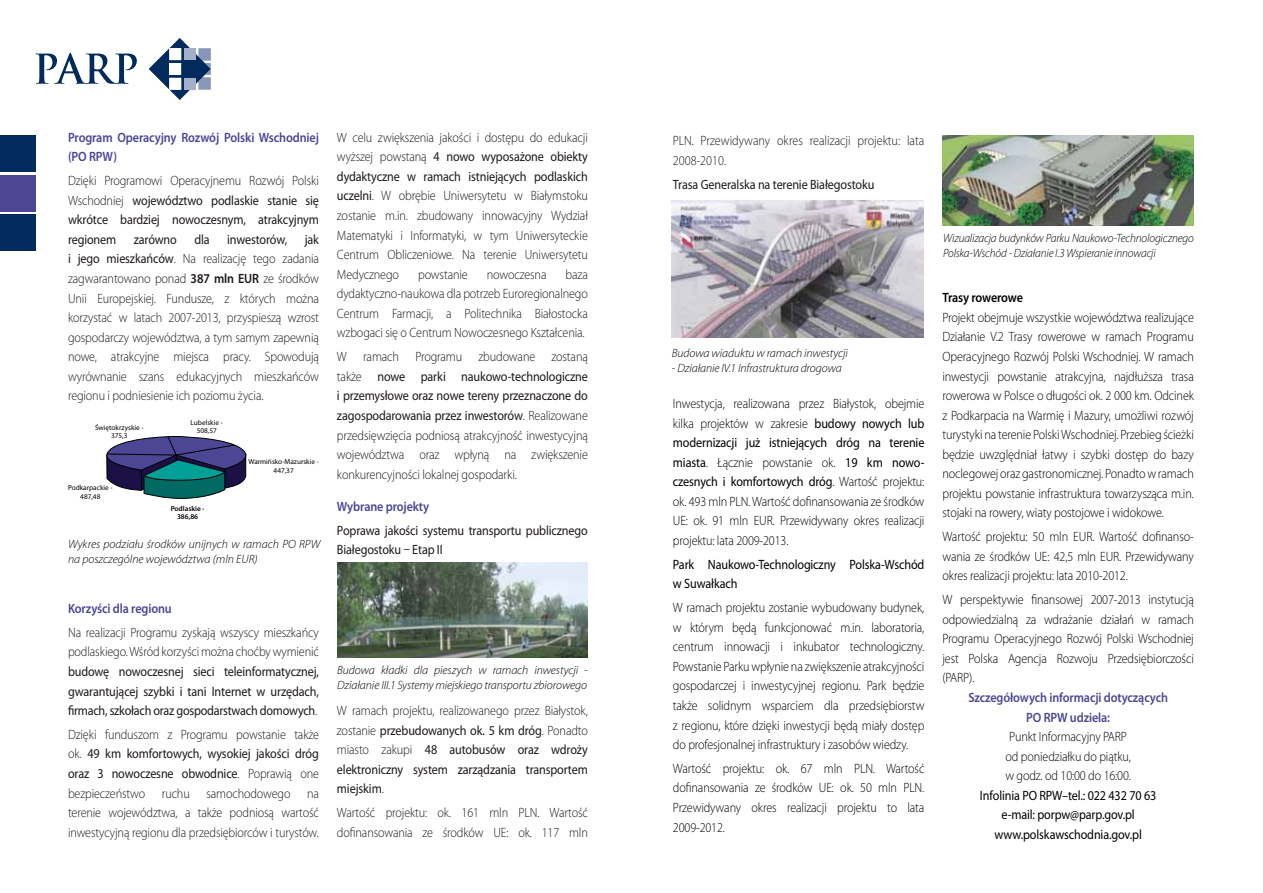
<style>
.page{position:relative;width:1263px;height:893px;background:#fff}
.page>*{position:absolute;margin:0;border:0;box-sizing:border-box;transform-origin:0 0}
.t1{font:300 13.5px/19.5px "Myriad Pro";letter-spacing:-.01em;color:#000;text-align:justify;scale:.9 1}
.t2{font:300 13.5px/19.5px "Myriad Pro";letter-spacing:-.01em;color:#1e1819;text-align:justify;scale:.9 1}
.t3{font:13.5px/19.5px "Myriad Pro";letter-spacing:-.01em;color:#1e1819;text-align:justify;scale:.9 1}
.t4{font:13.5px/19.5px "Myriad Pro";letter-spacing:-.01em;color:#000;scale:.9 1}
.t5{font:600 13.5px/19.5px "Myriad Pro";letter-spacing:-.01em;color:#4a4498;scale:.9 1}
.t6{font:600 13.5px/19.5px "Myriad Pro";letter-spacing:-.01em;color:#4b4794;text-align:center;scale:.9 1}
.t7{font:600 13.5px "Myriad Pro";letter-spacing:-.02em;color:#000;scale:.9 1}
.t8{font:italic 300 12px/15px "Myriad Pro";letter-spacing:-.01em;color:#000}
.t9{font:italic 300 12px/15px "Myriad Pro";letter-spacing:-.01em;color:#000;scale:.95 1}
.t10{font:7.2px/8.7px "Myriad Pro";color:#000;text-align:center}
.t11{font:600 7.2px/8.7px "Myriad Pro";color:#000;text-align:center}
.s1{font-weight:300}
.s2{font-weight:400}
.s3{font-weight:600}
</style>
<div class="page">
<div style="left:0;top:135px;width:36px;height:36px;background:#002b5c"></div>
<div style="left:0;top:175px;width:36px;height:36px;background:#4b4794"></div>
<div style="left:0;top:215px;width:36px;height:36px;background:#002b5c"></div>
<svg style="left:149px;top:38px;width:62px;height:62px"></svg>
<svg style="left:35px;top:53px;width:102px;height:31px"></svg>
<img style="left:337px;top:562px;width:251px;height:96px">
<img style="left:672px;top:200px;width:251px;height:138px">
<img style="left:943px;top:135px;width:251px;height:90px">
<svg style="left:106px;top:436px;width:141px;height:63px"></svg>
<p class="t5" style="left:68px;top:127px;width:280px">Program Operacyjny Rozwój Polski Wschodniej (PO RPW)</p>
<p class="t3" style="left:68px;top:171px;width:280px"><span class="s1">Dzięki Programowi Operacyjnemu Rozwój Polski Wschodniej</span> województwo podlaskie stanie się wkrótce bardziej nowoczesnym, atrakcyjnym regionem</p>
<p class="t2" style="left:68px;top:229px;width:280px;text-indent:237px"><span class="s2">jak i jego mieszkańców</span>. Na realizację tego zadania zagwarantowano ponad <span class="s3">387 mln EUR</span> ze środków Unii Europejskiej. Fundusze, z których można korzystać w latach 2007-2013, przyspieszą wzrost gospodarczy województwa, a tym samym zapewnią nowe, atrakcyjne miejsca pracy. Spowodują wyrównanie szans edukacyjnych mieszkańców regionu i podniesienie ich poziomu życia.</p>
<p class="t3" style="left:134px;top:229px;width:49px">zarówno</p>
<p class="t3" style="left:194px;top:229px;width:19px">dla</p>
<p class="t3" style="left:227px;top:229px;width:68px">inwestorów,</p>
<p class="t10" style="left:95px;top:423px;width:50px">Świętokrzyskie -<br>375,3</p>
<p class="t10" style="left:191px;top:418px;width:34px">Lubelskie -<br>508,57</p>
<p class="t10" style="left:68px;top:483px;width:46px">Podkarpackie -<br>487,48</p>
<p class="t11" style="left:171px;top:504px;width:35px">Podlaskie -<br>386,86</p>
<p class="t10" style="left:248px;top:457px;width:72px">Warmińsko-Mazurskie -<br>447,37</p>
<p class="t8" style="left:68px;top:536px;width:254px">Wykres podziału środków unijnych w ramach PO RPW na poszczególne województwa (mln EUR)</p>
<p class="t5" style="left:68px;top:598px;width:117px">Korzyści dla regionu</p>
<p class="t2" style="left:68px;top:622px;width:280px">Na realizacji Programu zyskają wszyscy mieszkańcy podlaskiego. Wśród korzyści można choćby wymienić</p>
<p class="t3" style="left:68px;top:661px;width:280px">budowę nowoczesnej sieci teleinformatycznej, gwarantującej szybki i tani Internet w urzędach, firmach, szkołach oraz gospodarstwach domowych<span class="s1">.</span></p>
<p class="t2" style="left:68px;top:724px;width:280px">Dzięki funduszom z Programu powstanie także ok. <span class="s2">49 km komfortowych, wysokiej jakości dróg oraz 3 nowoczesne obwodnice</span>. Poprawią one bezpieczeństwo ruchu samochodowego na terenie województwa, a także podniosą wartość inwestycyjną regionu dla przedsiębiorców i turystów.</p>
<p class="t2" style="left:337px;top:127px;width:280px">W celu zwiększenia jakości i dostępu do edukacji wyższej powstaną <span class="s2">4 nowo wyposażone obiekty dydaktyczne w ramach istniejących podlaskich uczelni</span>. W obrębie Uniwersytetu w Białymstoku zostanie m.in. zbudowany innowacyjny Wydział Matematyki i Informatyki, w tym Uniwersyteckie Centrum Obliczeniowe. Na terenie Uniwersytetu Medycznego</p>
<p class="t2" style="left:337px;top:264px;width:280px;text-indent:229px">baza dydaktyczno-naukowa dla potrzeb Euroregionalnego Centrum Farmacji, a Politechnika Białostocka wzbogaci się o Centrum Nowoczesnego Kształcenia.</p>
<p class="t2" style="left:337px;top:347px;width:280px">W ramach Programu zbudowane zostaną także <span class="s2">nowe parki naukowo-technologiczne i przemysłowe oraz nowe tereny przeznaczone do zagospodarowania przez inwestorów</span>. Realizowane przedsięwzięcia podniosą atrakcyjność inwestycyjną województwa oraz wpłyną na zwiększenie konkurencyjności lokalnej gospodarki.</p>
<p class="t6" style="left:337px;top:496px;width:104px">Wybrane projekty</p>
<p class="t3" style="left:337px;top:520px;width:280px">Poprawa jakości systemu transportu publicznego<br>Białegostoku – Etap II</p>
<p class="t2" style="left:418px;top:264px;width:57px">powstanie</p>
<p class="t2" style="left:487px;top:264px;width:68px">nowoczesna</p>
<p class="t8" style="left:337px;top:662px;width:252px">Budowa kładki dla pieszych w ramach inwestycji -<br>Działanie III.1 Systemy miejskiego transportu zbiorowego</p>
<p class="t3" style="left:337px;top:701px;width:280px"><span class="s1">W ramach projektu, realizowanego przez Białystok, zostanie</span> przebudowanych ok. 5 km dróg<span class="s1">. Ponadto miasto zakupi</span> 48 autobusów oraz wdroży elektroniczny system zarządzania transportem miejskim<span class="s1">.</span></p>
<p class="t2" style="left:337px;top:803px;width:280px">Wartość projektu: ok. 161 mln PLN. Wartość dofinansowania ze środków UE: ok. 117 mln</p>
<p class="t2" style="left:673px;top:131px;width:281px">PLN. Przewidywany okres realizacji projektu: lata<br>2008-2010.</p>
<p class="t3" style="left:673px;top:174px;width:225px">Trasa Generalska na terenie Białegostoku</p>
<p class="t8" style="left:672px;top:345px;width:178px">Budowa wiaduktu w ramach inwestycji</p>
<p class="t8" style="left:672px;top:360px;width:172px">- Działanie IV.1 Infrastruktura drogowa</p>
<p class="t1" style="left:673px;top:394px;width:281px">Inwestycja, realizowana przez Białystok, obejmie kilka projektów w zakresie <span class="s2">budowy nowych lub modernizacji już istniejących dróg na terenie miasta</span>. Łącznie powstanie ok. <span class="s2">19 km nowo&shy;czesnych i komfortowych dróg</span>. Wartość projektu: ok. 493 mln PLN. Wartość dofinansowania ze środków UE: ok. 91 mln EUR. Przewidywany okres realizacji projektu: lata 2009-2013.</p>
<p class="t4" style="left:673px;top:554px;width:281px">Park Naukowo-Technologiczny Polska-Wschód w Suwałkach</p>
<p class="t1" style="left:673px;top:598px;width:281px">W ramach projektu zostanie wybudowany budynek, w którym będą funkcjonować m.in. laboratoria, centrum innowacji i inkubator technologiczny.<br>Powstanie Parku wpłynie na zwiększenie atrakcyjności gospodarczej i inwestycyjnej regionu. Park będzie także solidnym wsparciem dla przedsiębiorstw z regionu, które dzięki inwestycji będą miały dostęp do profesjonalnej infrastruktury i zasobów wiedzy.</p>
<p class="t1" style="left:673px;top:758px;width:281px">Wartość projektu: ok. 67 mln PLN. Wartość dofinansowania ze środków UE: ok. 50 mln PLN.<br>Przewidywany okres realizacji projektu to lata 2009-2012.</p>
<p class="t9" style="left:943px;top:230px;width:265px">Wizualizacja budynków Parku Naukowo-Technologicznego<br>Polska-Wschód - Działanie I.3 Wspieranie innowacji</p>
<p class="t7" style="left:942px;top:289px;width:91px">Trasy rowerowe</p>
<p class="t1" style="left:942px;top:307px;width:281px">Projekt obejmuje wszystkie województwa realizujące Działanie V.2 Trasy rowerowe w ramach Programu Operacyjnego Rozwój Polski Wschodniej. W ramach inwestycji powstanie atrakcyjna, najdłuższa trasa rowerowa w Polsce o długości ok. 2 000 km. Odcinek z Podkarpacia na Warmię i Mazury, umożliwi rozwój turystyki na terenie Polski Wschodniej. Przebieg ścieżki będzie uwzględniał łatwy i szybki dostęp do bazy noclegowej oraz gastronomicznej. Ponadto w ramach projektu powstanie infrastruktura towarzysząca m.in. stojaki na rowery, wiaty postojowe i widokowe.</p>
<p class="t1" style="left:942px;top:527px;width:281px">Wartość projektu: 50 mln EUR. Wartość dofinanso&shy;wania ze środków UE: 42,5 mln EUR. Przewidywany okres realizacji projektu: lata 2010-2012.</p>
<p class="t1" style="left:942px;top:590px;width:281px">W perspektywie finansowej 2007-2013 instytucją odpowiedzialną za wdrażanie działań w ramach Programu Operacyjnego Rozwój Polski Wschodniej jest Polska Agencja Rozwoju Przedsiębiorczości (PARP).</p>
<p class="t6" style="left:968px;top:687px;width:223px">Szczegółowych informacji dotyczących<br>PO RPW udziela:</p>
<p class="t1" style="left:1005px;top:727px;width:141px;text-align:left">Punkt Informacyjny PARP od poniedziałku do piątku, w godz. od 10:00 do 16:00.</p>
<p class="t4" style="left:980px;top:785px;width:197px;text-align:center">Infolinia PO RPW–tel.: 022 432 70 63 e-mail: porpw@parp.gov.pl www.polskawschodnia.gov.pl</p>
</div>
